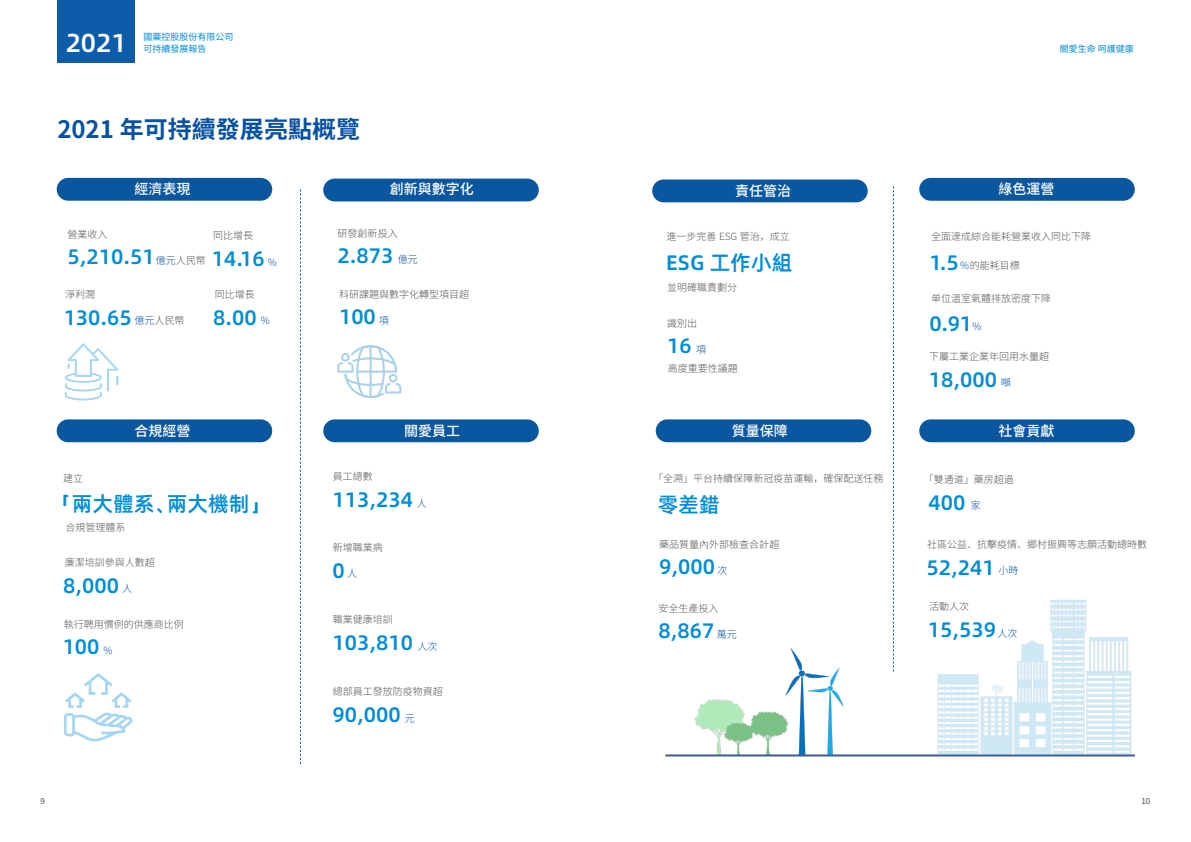
<style>
.page{position:relative;width:1191px;height:842px;background:#fff}
.page>*{position:absolute;margin:0;border:0;box-sizing:border-box;transform-origin:0 0}
.t1{font:26px "Alibaba Pu Hui Ti M";color:#fff}
.t2{font:700 24px "Source Han Sans CN";color:#0851a3}
.t3{font:21px "Alibaba Pu Hui Ti M";color:#008cd6}
.t4{font:500 14px "Source Han Sans CN";color:#fff}
.t5{font:300 10px "Source Han Sans CN";color:#585757}
.t6{font:300 10px "Source Han Sans CN";color:#0851a3}
.t7{font:9px/12.2px "Source Han Sans CN";color:#008cd6}
.t8{font:8px "Source Han Sans CN";color:#4c4948}
.s1{color:#0851a3}
</style>
<div class="page">
<div style="left:57px;top:0;width:78px;height:62px;background:#0c5caa"></div>
<div style="left:57px;top:178px;width:215px;height:23px;background:#0a579f;border-radius:11px"></div>
<div style="left:57px;top:419px;width:215px;height:23px;background:#0a579f;border-radius:11px"></div>
<div style="left:323px;top:419px;width:216px;height:23px;background:#0a579f;border-radius:11px"></div>
<div style="left:656px;top:419px;width:215px;height:23px;background:#0a579f;border-radius:11px"></div>
<div style="left:323px;top:179px;width:216px;height:22px;background:#0a579f;border-radius:11px"></div>
<div style="left:652px;top:179px;width:215px;height:23px;background:#0a579f;border-radius:11px"></div>
<div style="left:919px;top:178px;width:215px;height:23px;background:#0a579f;border-radius:11px"></div>
<div style="left:919px;top:419px;width:215px;height:23px;background:#0a579f;border-radius:11px"></div>
<svg style="left:300px;top:189px;width:1px;height:575px"></svg>
<svg style="left:893px;top:186px;width:1px;height:406px"></svg>
<svg style="left:65px;top:343px;width:53px;height:57px"></svg>
<svg style="left:64px;top:673px;width:69px;height:69px"></svg>
<svg style="left:337px;top:345px;width:64px;height:53px"></svg>
<img style="left:665px;top:593px;width:470px;height:164px">
<h1 class="t1" style="left:66px;top:22px;width:62px">2021</h1>
<p class="t7" style="left:143px;top:31px;width:91px">國藥控股股份有限公司可持續發展報告</p>
<h2 class="t2" style="left:57px;top:116px;width:304px">2021 年可持續發展亮點概覽</h2>
<p class="t7" style="left:1059px;top:43px;width:76px">關愛⽣命 呵護健康</p>
<h3 class="t4" style="left:134px;top:181px;width:57px">經濟表現</h3>
<h3 class="t4" style="left:390px;top:181px;width:85px">創新與數字化</h3>
<h3 class="t4" style="left:735px;top:183px;width:57px">責任管治</h3>
<h3 class="t4" style="left:998px;top:181px;width:57px">綠色運營</h3>
<p class="t5" style="left:67px;top:229px;width:41px">營業收入</p>
<p class="t5" style="left:338px;top:228px;width:61px">研發創新投入</p>
<p class="t5" style="left:666px;top:231px;width:125px">進一步完善 ESG 管治，成立</p>
<p class="t5" style="left:213px;top:229px;width:41px">同比增長</p>
<h3 class="t3" style="left:67px;top:240px;width:89px">5,210.51</h3>
<h3 class="t3" style="left:338px;top:239px;width:57px">2.873</h3>
<h3 class="t3" style="left:666px;top:246px;width:128px">ESG 工作小組</h3>
<h3 class="t3" style="left:212px;top:242px;width:54px">14.16</h3>
<p class="t5" style="left:156px;top:254px;width:51px"><span class="s1">億元</span>人民幣</p>
<p class="t6" style="left:398px;top:254px;width:21px">億元</p>
<p class="t6" style="left:268px;top:256px;width:10px">%</p>
<p class="t5" style="left:65px;top:289px;width:31px">淨利潤</p>
<p class="t5" style="left:215px;top:289px;width:41px">同比增長</p>
<p class="t5" style="left:339px;top:289px;width:131px">科研課題與數字化轉型項目超</p>
<p class="t5" style="left:667px;top:281px;width:71px">並明確職責劃分</p>
<h3 class="t3" style="left:64px;top:301px;width:70px">130.65</h3>
<p class="t5" style="left:135px;top:314px;width:51px"><span class="s1">億元</span>人民幣</p>
<h3 class="t3" style="left:213px;top:301px;width:45px">8.00</h3>
<p class="t6" style="left:261px;top:314px;width:10px">%</p>
<h3 class="t3" style="left:339px;top:300px;width:38px">100</h3>
<p class="t6" style="left:379px;top:315px;width:11px">項</p>
<p class="t5" style="left:667px;top:318px;width:31px">識別出</p>
<h3 class="t3" style="left:667px;top:330px;width:26px">16</h3>
<p class="t6" style="left:696px;top:344px;width:11px">項</p>
<p class="t5" style="left:668px;top:363px;width:71px">高度重要性議題</p>
<p class="t5" style="left:63px;top:472px;width:21px">建立</p>
<h3 class="t4" style="left:134px;top:423px;width:57px">合規經營</h3>
<h3 class="t4" style="left:404px;top:423px;width:57px">關愛員工</h3>
<h3 class="t4" style="left:732px;top:423px;width:57px">質量保障</h3>
<p class="t5" style="left:333px;top:471px;width:41px">員工總數</p>
<p class="t5" style="left:653px;top:473px;width:231px">「全溯」平台持續保障新冠疫苗運輸，確保配送任務</p>
<h3 class="t3" style="left:51px;top:487px;width:220px">「兩大體系、兩大機制」</h3>
<p class="t5" style="left:65px;top:522px;width:61px">合規管理體系</p>
<p class="t5" style="left:65px;top:557px;width:91px">廉潔培訓參與人數超</p>
<h3 class="t3" style="left:63px;top:569px;width:57px">8,000</h3>
<p class="t6" style="left:122px;top:583px;width:12px">人</p>
<p class="t5" style="left:64px;top:618px;width:121px">執行聘用慣例的供應商比例</p>
<h3 class="t3" style="left:63px;top:631px;width:38px">100</h3>
<p class="t6" style="left:103px;top:645px;width:10px">%</p>
<h3 class="t3" style="left:333px;top:483px;width:82px">113,234</h3>
<p class="t6" style="left:417px;top:497px;width:11px">人</p>
<p class="t5" style="left:333px;top:542px;width:51px">新增職業病</p>
<h3 class="t3" style="left:333px;top:554px;width:14px">0</h3>
<p class="t6" style="left:347px;top:568px;width:11px">人</p>
<p class="t5" style="left:333px;top:614px;width:61px">職業健康培訓</p>
<h3 class="t3" style="left:333px;top:626px;width:82px">103,810</h3>
<p class="t6" style="left:417px;top:640px;width:21px">人次</p>
<p class="t5" style="left:333px;top:686px;width:111px">總部員工發放防疫物資超</p>
<h3 class="t3" style="left:333px;top:698px;width:70px">90,000</h3>
<p class="t6" style="left:405px;top:712px;width:11px">元</p>
<h3 class="t3" style="left:658px;top:488px;width:63px">零差錯</h3>
<p class="t5" style="left:659px;top:538px;width:121px">藥品質量內外部檢查合計超</p>
<h3 class="t3" style="left:659px;top:550px;width:57px">9,000</h3>
<p class="t6" style="left:717px;top:564px;width:11px">次</p>
<p class="t5" style="left:658px;top:603px;width:61px">安全生產投入</p>
<h3 class="t3" style="left:658px;top:614px;width:57px">8,867</h3>
<p class="t6" style="left:716px;top:628px;width:21px">萬元</p>
<p class="t5" style="left:931px;top:231px;width:161px">全面達成綜合能耗營業收入同比下降</p>
<h3 class="t3" style="left:929px;top:246px;width:31px">1.5</h3>
<p class="t5" style="left:960px;top:260px;width:61px"><span class="s1">%</span>的能耗目標</p>
<p class="t5" style="left:931px;top:293px;width:121px">单位溫室氣體排放密度下降</p>
<h3 class="t3" style="left:929px;top:307px;width:44px">0.91</h3>
<p class="t6" style="left:972px;top:321px;width:10px">%</p>
<p class="t5" style="left:929px;top:351px;width:121px">下屬工業企業年回用水量超</p>
<h3 class="t3" style="left:929px;top:363px;width:70px">18,000</h3>
<p class="t6" style="left:1000px;top:377px;width:11px">噸</p>
<h3 class="t4" style="left:998px;top:423px;width:57px">社會貢獻</h3>
<p class="t5" style="left:923px;top:474px;width:91px">「雙通道」藥房超過</p>
<h3 class="t3" style="left:928px;top:486px;width:38px">400</h3>
<p class="t6" style="left:970px;top:500px;width:11px">家</p>
<p class="t5" style="left:927px;top:538px;width:221px">社區公益、抗擊疫情、鄉村振興等志願活動總時數</p>
<h3 class="t3" style="left:926px;top:551px;width:70px">52,241</h3>
<p class="t6" style="left:998px;top:565px;width:21px">小時</p>
<p class="t5" style="left:929px;top:601px;width:41px">活動人次</p>
<h3 class="t3" style="left:928px;top:613px;width:70px">15,539</h3>
<p class="t6" style="left:997px;top:627px;width:21px">人次</p>
<p class="t8" style="left:40px;top:796px;width:6px">9</p>
<p class="t8" style="left:1141px;top:796px;width:10px">10</p>
</div>
